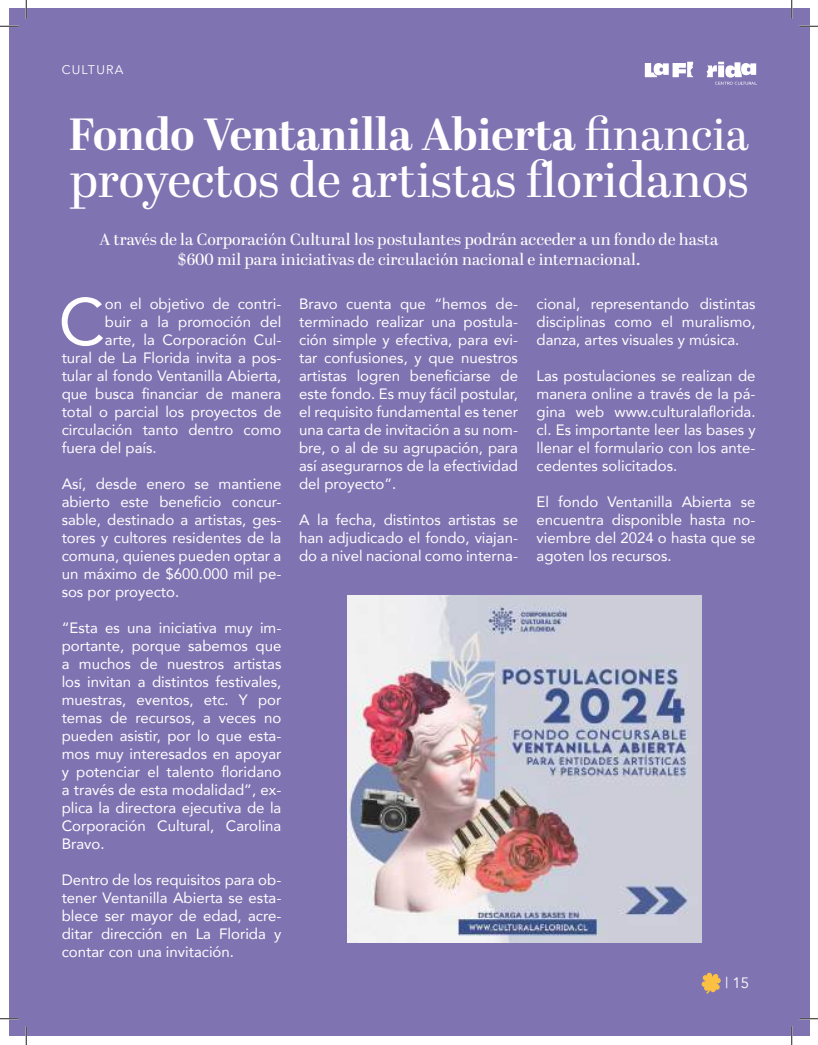
<style>
.page{position:relative;width:818px;height:1045px;background:#fff}
.page>*{position:absolute;margin:0;border:0;box-sizing:border-box;transform-origin:0 0}
.t1{font:65.88px "Avenir";color:#fff}
.t2{font:49.25px "Abril Display";color:#fff}
.t3{font:700 45px "Abril Display";color:#fff}
.t4{font:16.25px/19.5px "Abril Display";color:#fff;text-align:center}
.t5{font:15px/18px "Avenir";color:#fff;text-align:justify}
.t6{font:15px "Avenir";color:#fff}
.t7{font:12.5px "Avenir";letter-spacing:.1em;color:#fff}
.s1{font-weight:400}
</style>
<div class="page">
<div style="left:9px;top:9px;width:800px;height:1027px;background:#8073b2"></div>
<svg style="left:701px;top:972px;width:20px;height:21px"></svg>
<svg style="left:645px;top:62px;width:112px;height:23px"></svg>
<img style="left:347px;top:595px;width:354px;height:347px">
<svg style="left:0;top:25px;width:19px;height:2px"></svg>
<svg style="left:799px;top:25px;width:19px;height:2px"></svg>
<svg style="left:0;top:1018px;width:19px;height:1px"></svg>
<svg style="left:799px;top:1018px;width:19px;height:1px"></svg>
<svg style="left:25px;top:0;width:2px;height:19px"></svg>
<svg style="left:25px;top:1026px;width:2px;height:19px"></svg>
<svg style="left:791px;top:0;width:1px;height:19px"></svg>
<svg style="left:791px;top:1026px;width:1px;height:19px"></svg>
<p class="t7" style="left:62px;top:62px;width:63px">CULTURA</p>
<h3 class="t3" style="left:69px;top:103px;width:682px">Fondo Ventanilla Abierta <span class="s1">financia</span></h3>
<h2 class="t2" style="left:69px;top:146px;width:680px">proyectos de artistas floridanos</h2>
<p class="t4" style="left:99px;top:231px;width:620px">A través de la Corporación Cultural los postulantes podrán acceder a un fondo de hasta $600 mil para iniciativas de circulación nacional e internacional.</p>
<h1 class="t1" style="left:59px;top:269px;width:48px">C</h1>
<p class="t5" style="left:105px;top:294px;width:178px">on el objetivo de contri-</p>
<p class="t5" style="left:105px;top:312px;width:178px">buir a la promoción del</p>
<p class="t5" style="left:105px;top:330px;width:178px">arte, la Corporación Cul-</p>
<p class="t5" style="left:62px;top:348px;width:221px">tural de La Florida invita a pos-</p>
<p class="t5" style="left:62px;top:366px;width:221px">tular al fondo Ventanilla Abierta,</p>
<p class="t5" style="left:62px;top:384px;width:221px">que busca financiar de manera</p>
<p class="t5" style="left:62px;top:402px;width:221px">total o parcial los proyectos de</p>
<p class="t5" style="left:62px;top:420px;width:221px">circulación tanto dentro como</p>
<p class="t5" style="left:62px;top:438px;width:97px">fuera del país.</p>
<p class="t5" style="left:62px;top:474px;width:221px">Así, desde enero se mantiene abierto este beneficio concur&shy;sable, destinado a artistas, ges&shy;tores y cultores residentes de la comuna, quienes pueden optar a un máximo de $600.000 mil pe&shy;sos por proyecto.</p>
<p class="t5" style="left:62px;top:618px;width:221px">“Esta es una iniciativa muy im&shy;portante, porque sabemos que a muchos de nuestros artistas los invitan a distintos festivales, muestras, eventos, etc. Y por temas de recursos, a veces no pueden asistir, por lo que esta&shy;mos muy interesados en apoyar y potenciar el talento floridano a través de esta modalidad”, ex&shy;plica la directora ejecutiva de la Corporación Cultural, Carolina Bravo.</p>
<p class="t5" style="left:62px;top:870px;width:221px">Dentro de los requisitos para ob&shy;tener Ventanilla Abierta se esta&shy;blece ser mayor de edad, acre&shy;ditar dirección en La Florida y contar con una invitación.</p>
<p class="t5" style="left:299px;top:294px;width:220px">Bravo cuenta que “hemos de&shy;terminado realizar una postula&shy;ción simple y efectiva, para evi&shy;tar confusiones, y que nuestros artistas logren beneficiarse de este fondo. Es muy fácil postular, el requisito fundamental es tener una carta de invitación a su nom&shy;bre, o al de su agrupación, para así asegurarnos de la efectividad del proyecto”.</p>
<p class="t5" style="left:299px;top:510px;width:220px">A la fecha, distintos artistas se han adjudicado el fondo, viajan&shy;do a nivel nacional como interna-</p>
<p class="t5" style="left:536px;top:294px;width:220px">cional, representando distintas disciplinas como el muralismo, danza, artes visuales y música.</p>
<p class="t5" style="left:536px;top:366px;width:220px">Las postulaciones se realizan de manera online a través de la pá&shy;gina web www.culturalaflorida. cl. Es importante leer las bases y llenar el formulario con los ante&shy;cedentes solicitados.</p>
<p class="t5" style="left:536px;top:492px;width:220px">El fondo Ventanilla Abierta se encuentra disponible hasta no&shy;viembre del 2024 o hasta que se agoten los recursos.</p>
<p class="t6" style="left:725px;top:973px;width:26px">| 15</p>
</div>
